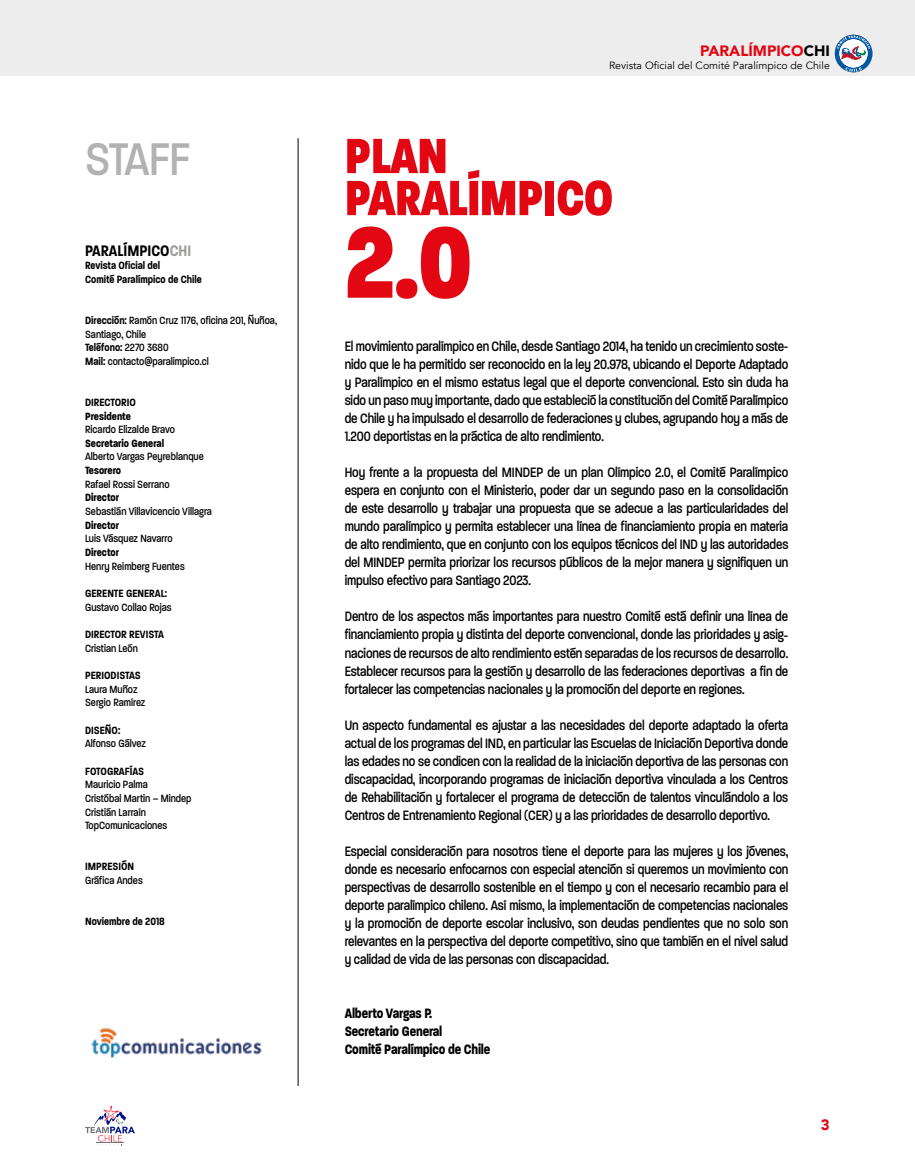
<style>
.page{position:relative;width:915px;height:1170px;background:#fff}
.page>*{position:absolute;margin:0;border:0;box-sizing:border-box;transform-origin:0 0}
.t1{font:800 109.5px "Paralucent Cond";color:#e30613}
.t2{font:800 53.55px/42px "Paralucent Cond";letter-spacing:-.01em;color:#e30613}
.t3{font:500 49.5px "Paralucent Cond";letter-spacing:-.025em;color:#b3b2b2}
.t4{font:600 16.5px "Paralucent Cond";color:#000}
.t5{font:900 15px "Avenir";color:#e30613}
.t6{font:500 14.7px/18px "Paralucent Cond";letter-spacing:-.01em;color:#000;text-align:justify}
.t7{font:700 14.7px/18px "Paralucent Cond";letter-spacing:-.01em;color:#000}
.t8{font:500 11.4px/13.6px "Paralucent Cond";color:#000}
.t9{font:600 11.4px/13.6px "Paralucent Cond";color:#000}
.t10{font:700 11.4px "Paralucent Cond";color:#000}
.t11{font:10.5px "Avenir";color:#000}
.s1{color:#000}
.s2{color:#9d9d9c}
.s3{font-weight:600}
</style>
<div class="page">
<div style="left:0;top:0;width:914px;height:76px;background:#ededed"></div>
<svg style="left:834px;top:35px;width:38px;height:37px"></svg>
<svg style="left:85px;top:1105px;width:50px;height:38px"></svg>
<img style="left:91px;top:1028px;width:171px;height:30px">
<hr style="left:298px;top:138px;width:1px;height:947px;background:#000">
<p class="t5" style="left:699px;top:38px;width:131px">PARALÍMPICO<span class="s1">CHI</span></p>
<p class="t11" style="left:608px;top:59px;width:222px">Revista Oficial del Comité Paralímpico de Chile</p>
<h3 class="t3" style="left:85px;top:131px;width:106px">STAFF</h3>
<h2 class="t2" style="left:344px;top:135px;width:270px">PLAN<br>PARALÍMPICO</h2>
<h1 class="t1" style="left:344px;top:195px;width:129px">2.0</h1>
<p class="t4" style="left:85px;top:240px;width:108px">PARALÍMPICO<span class="s2">CHI</span></p>
<p class="t9" style="left:85px;top:259px;width:118px">Revista Oficial del<br>Comité Paralímpico de Chile</p>
<p class="t8" style="left:85px;top:313px;width:193px"><span class="s3">Dirección:</span> Ramón Cruz 1176, oficina 201, Ñuñoa,<br>Santiago, Chile<br><span class="s3">Teléfono:</span> 2270 3680<br><span class="s3">Mail:</span> contacto@paralimpico.cl</p>
<p class="t9" style="left:85px;top:395px;width:52px">DIRECTORIO</p>
<p class="t10" style="left:85px;top:409px;width:47px">Presidente</p>
<p class="t8" style="left:85px;top:422px;width:91px">Ricardo Elizalde Bravo</p>
<p class="t10" style="left:85px;top:436px;width:80px">Secretario General</p>
<p class="t8" style="left:85px;top:450px;width:120px">Alberto Vargas Peyreblanque</p>
<p class="t10" style="left:85px;top:463px;width:37px">Tesorero</p>
<p class="t8" style="left:85px;top:477px;width:86px">Rafael Rossi Serrano</p>
<p class="t10" style="left:85px;top:491px;width:35px">Director</p>
<p class="t8" style="left:85px;top:504px;width:128px">Sebastián Villavicencio Villagra</p>
<p class="t10" style="left:85px;top:518px;width:35px">Director</p>
<p class="t8" style="left:85px;top:532px;width:89px">Luis Vásquez Navarro</p>
<p class="t10" style="left:85px;top:545px;width:35px">Director</p>
<p class="t8" style="left:85px;top:559px;width:101px">Henry Reimberg Fuentes</p>
<p class="t9" style="left:85px;top:586px;width:84px">GERENTE GENERAL:</p>
<p class="t8" style="left:85px;top:600px;width:88px">Gustavo Collao Rojas</p>
<p class="t9" style="left:85px;top:627px;width:80px">DIRECTOR REVISTA</p>
<p class="t8" style="left:85px;top:641px;width:54px">Cristian León</p>
<p class="t9" style="left:85px;top:668px;width:57px">PERIODISTAS</p>
<p class="t8" style="left:85px;top:682px;width:62px">Laura Muñoz<br>Sergio Ramírez</p>
<p class="t9" style="left:85px;top:723px;width:37px">DISEÑO:</p>
<p class="t8" style="left:85px;top:736px;width:62px">Alfonso Gálvez</p>
<p class="t9" style="left:85px;top:764px;width:60px">FOTOGRAFÍAS</p>
<p class="t8" style="left:85px;top:777px;width:108px">Mauricio Palma<br>Cristóbal Martin – Mindep<br>Cristián Larraín<br>TopComunicaciones</p>
<p class="t9" style="left:85px;top:859px;width:50px">IMPRESIÓN</p>
<p class="t8" style="left:85px;top:873px;width:59px">Gráfica Andes</p>
<p class="t9" style="left:85px;top:914px;width:81px">Noviembre de 2018</p>
<p class="t6" style="left:344px;top:338px;width:445px">El movimiento paralímpico en Chile, desde Santiago 2014, ha tenido un crecimiento soste&shy;nido que le ha permitido ser reconocido en la ley 20.978, ubicando el Deporte Adaptado y Paralímpico en el mismo estatus legal que el deporte convencional. Esto sin duda ha sido un paso muy importante, dado que estableció la constitución del Comité Paralímpico de Chile y ha impulsado el desarrollo de federaciones y clubes, agrupando hoy a más de 1.200 deportistas en la práctica de alto rendimiento.</p>
<p class="t6" style="left:344px;top:463px;width:445px">Hoy frente a la propuesta del MINDEP de un plan Olímpico 2.0, el Comité Paralímpico espera en conjunto con el Ministerio, poder dar un segundo paso en la consolidación de este desarrollo y trabajar una propuesta que se adecue a las particularidades del mundo paralímpico y permita establecer una línea de financiamiento propia en materia de alto rendimiento, que en conjunto con los equipos técnicos del IND y las autoridades del MINDEP permita priorizar los recursos públicos de la mejor manera y signifiquen un impulso efectivo para Santiago 2023.</p>
<p class="t6" style="left:344px;top:607px;width:445px">Dentro de los aspectos más importantes para nuestro Comité está definir una línea de financiamiento propia y distinta del deporte convencional, donde las prioridades y asig&shy;naciones de recursos de alto rendimiento estén separadas de los recursos de desarrollo.<br>Establecer recursos para la gestión y desarrollo de las federaciones deportivas a fin de fortalecer las competencias nacionales y la promoción del deporte en regiones.</p>
<p class="t6" style="left:344px;top:715px;width:445px">Un aspecto fundamental es ajustar a las necesidades del deporte adaptado la oferta actual de los programas del IND, en particular las Escuelas de Iniciación Deportiva donde las edades no se condicen con la realidad de la iniciación deportiva de las personas con discapacidad, incorporando programas de iniciación deportiva vinculada a los Centros de Rehabilitación y fortalecer el programa de detección de talentos vinculándolo a los Centros de Entrenamiento Regional (CER) y a las prioridades de desarrollo deportivo.</p>
<p class="t6" style="left:344px;top:841px;width:445px">Especial consideración para nosotros tiene el deporte para las mujeres y los jóvenes, donde es necesario enfocarnos con especial atención si queremos un movimiento con perspectivas de desarrollo sostenible en el tiempo y con el necesario recambio para el deporte paralímpico chileno. Así mismo, la implementación de competencias nacionales y la promoción de deporte escolar inclusivo, son deudas pendientes que no solo son relevantes en la perspectiva del deporte competitivo, sino que también en el nivel salud y calidad de vida de las personas con discapacidad.</p>
<p class="t7" style="left:344px;top:1003px;width:147px">Alberto Vargas P.<br>Secretario General<br>Comité Paralímpico de Chile</p>
<p class="t5" style="left:820px;top:1111px;width:10px">3</p>
</div>
